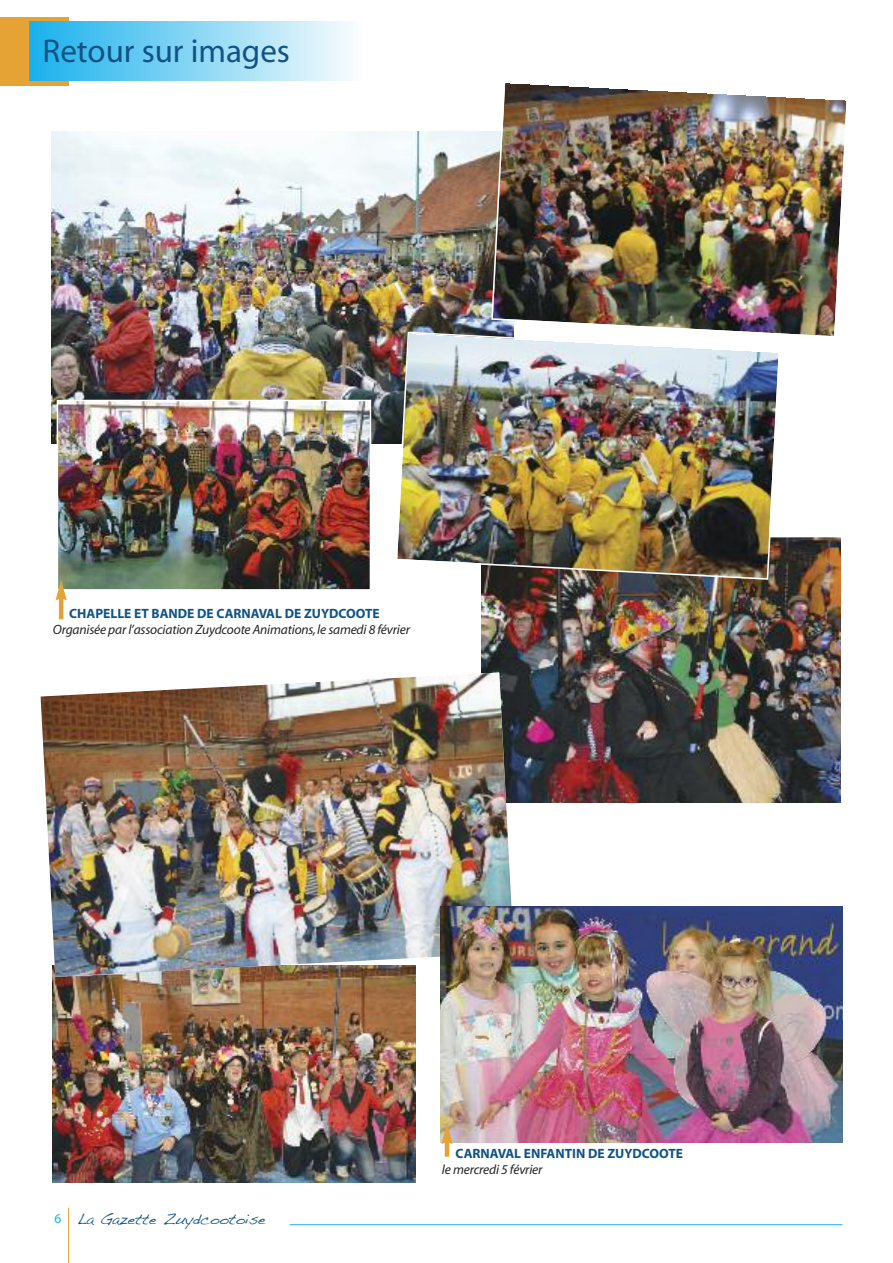
<style>
.page{position:relative;width:893px;height:1263px;background:#fff}
.page>*{position:absolute;margin:0;border:0;box-sizing:border-box;transform-origin:0 0}
.t1{font:33px "Myriad";color:#115385}
.t2{font:15px "Handwriting Dakota";color:#115385}
.t3{font:italic 13.5px "Myriad";letter-spacing:-.015em;color:#272526}
.t4{font:700 13.5px "Myriad";color:#115385}
.s1{font-family:"Myriad";font-size:13.5px;color:#1ab1ed}
</style>
<div class="page">
<div style="left:0;top:17px;width:68px;height:68px;background:#e4a334"></div>
<div style="left:30px;top:21px;width:331px;height:60px;background:linear-gradient(to right,#1ab1ed,#fbfdfe)"></div>
<hr style="left:290px;top:1224px;width:552px;height:1px;background:#1ab1ed">
<hr style="left:68px;top:1208px;width:1px;height:55px;background:#e4a334">
<img style="left:51px;top:131px;width:439px;height:313px">
<img style="left:53px;top:977px;width:363px;height:206px">
<img style="left:60px;top:403px;width:308px;height:185px">
<div style="left:57px;top:400px;width:314px;height:191px;border:2px solid #fff"></div>
<img style="left:482px;top:539px;width:357px;height:262px">
<div style="left:479px;top:536px;width:363px;height:268px;border:2px solid #fff"></div>
<img style="left:490px;top:83px;width:357px;height:253px">
<img style="left:395px;top:331px;width:386px;height:250px">
<img style="left:41px;top:672px;width:473px;height:305px">
<img style="left:440px;top:906px;width:402px;height:236px">
<hr style="left:59px;top:597px;width:4px;height:22px;background:#e4a334">
<svg style="left:56px;top:580px;width:11px;height:21px"></svg>
<hr style="left:445px;top:1140px;width:4px;height:17px;background:#e4a334">
<svg style="left:441px;top:1123px;width:12px;height:21px"></svg>
<h1 class="t1" style="left:43px;top:38px;width:249px">Retour sur images</h1>
<p class="t4" style="left:69px;top:608px;width:312px">CHAPELLE ET BANDE DE CARNAVAL DE ZUYDCOOTE</p>
<p class="t3" style="left:53px;top:625px;width:359px">Organisée par l’association Zuydcoote Animations,le samedi 8 février</p>
<p class="t2" style="left:55px;top:1210px;width:212px"><span class="s1">6</span> La Gazette Zuydcootoise</p>
<p class="t4" style="left:456px;top:1148px;width:229px">CARNAVAL ENFANTIN DE ZUYDCOOTE</p>
<p class="t3" style="left:442px;top:1165px;width:102px">le mercredi 5 février</p>
</div>
